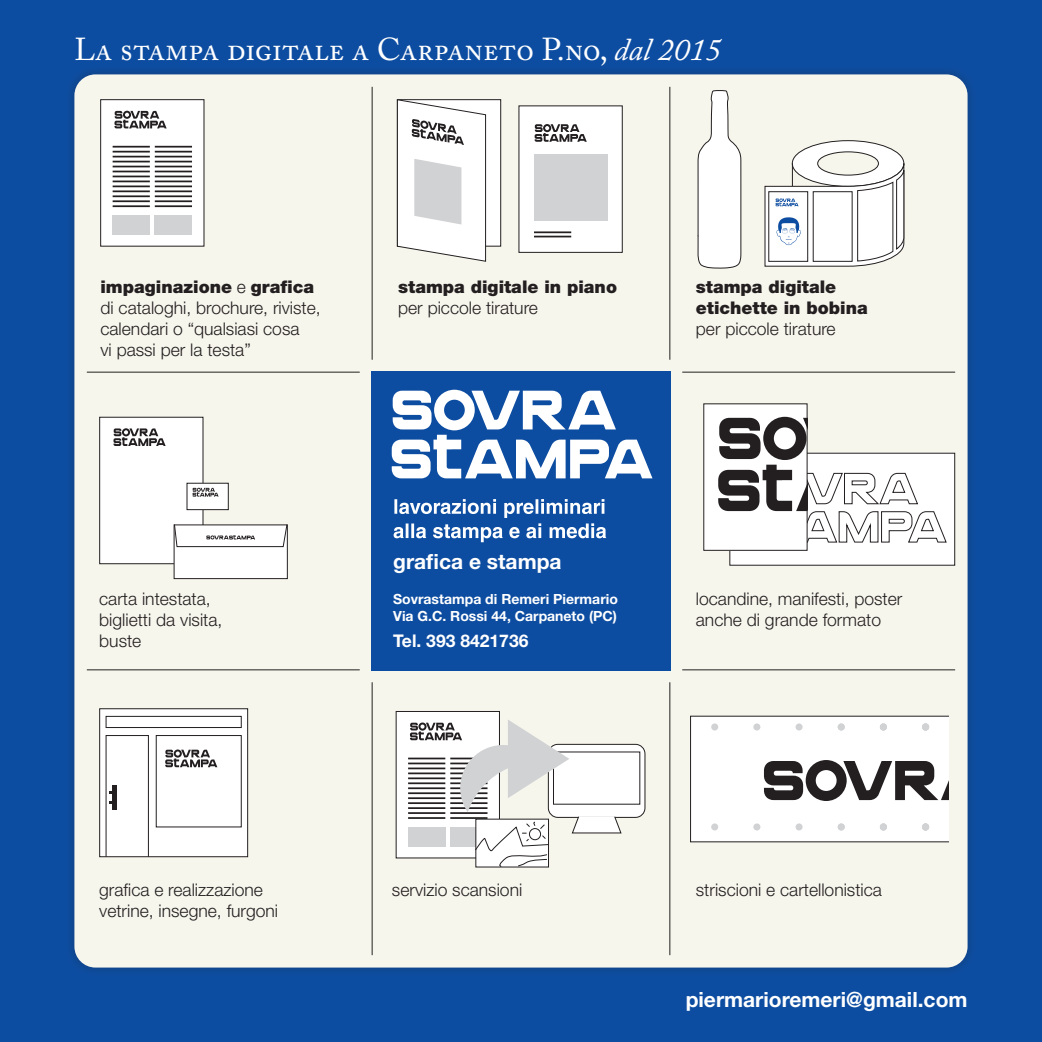
<style>
.page{position:relative;width:1042px;height:1042px;background:#0d4da1}
.page>*{position:absolute;margin:0;border:0;box-sizing:border-box;transform-origin:0 0}
.t1{font:31.5px "Adobe Caslon Pro";letter-spacing:-.005em;color:#fff}
.t2{font:700 21px "Helvetica Neue LT Std";color:#fff}
.t3{font:300 17.5px/21px "Helvetica Neue LT Std";color:#231f20}
.t4{font:900 17.5px/21px "Helvetica Neue LT Std";color:#231f20}
.t5{font:700 17.5px "Helvetica Neue LT Std";color:#fff}
.t6{font:700 14px/16.8px "Helvetica Neue LT Std";color:#fff}
.s1{font-style:italic}
.s2{font-weight:900}
</style>
<div class="page">
<div style="left:65px;top:65px;width:912px;height:912px;background:#0e4a9a"></div>
<div style="left:74px;top:74px;width:893px;height:893px;background:#f7f6ed;border-radius:21px"></div>
<hr style="left:372px;top:87px;width:1px;height:273px;background:#231f20">
<hr style="left:372px;top:682px;width:1px;height:273px;background:#231f20">
<hr style="left:87px;top:669px;width:273px;height:1px;background:#231f20">
<hr style="left:682px;top:669px;width:273px;height:1px;background:#231f20">
<hr style="left:669px;top:87px;width:1px;height:273px;background:#231f20">
<hr style="left:669px;top:682px;width:1px;height:273px;background:#231f20">
<hr style="left:87px;top:372px;width:273px;height:1px;background:#231f20">
<hr style="left:682px;top:372px;width:273px;height:1px;background:#231f20">
<div style="left:396px;top:711px;width:103px;height:147px;background:#fff"></div>
<div style="left:396px;top:711px;width:104px;height:147px;border:1px solid #231f20"></div>
<div style="left:792px;top:141px;width:112px;height:45px;background:#fff;border-radius:50%"></div>
<svg style="left:102px;top:101px;width:100px;height:144px;background:#f4f4f4"></svg>
<div style="left:100px;top:99px;width:104px;height:148px;border:1px solid #231f20"></div>
<hr style="left:408px;top:757px;width:37px;height:2px;background:#231f20">
<hr style="left:408px;top:762px;width:37px;height:2px;background:#231f20">
<hr style="left:408px;top:767px;width:37px;height:2px;background:#231f20">
<hr style="left:408px;top:772px;width:37px;height:2px;background:#231f20">
<hr style="left:408px;top:777px;width:37px;height:2px;background:#231f20">
<hr style="left:408px;top:782px;width:37px;height:2px;background:#231f20">
<hr style="left:408px;top:787px;width:37px;height:2px;background:#231f20">
<hr style="left:408px;top:792px;width:37px;height:2px;background:#231f20">
<hr style="left:408px;top:797px;width:37px;height:2px;background:#231f20">
<hr style="left:408px;top:802px;width:37px;height:2px;background:#231f20">
<hr style="left:408px;top:807px;width:37px;height:2px;background:#231f20">
<hr style="left:408px;top:812px;width:37px;height:2px;background:#231f20">
<hr style="left:408px;top:817px;width:37px;height:2px;background:#231f20">
<div style="left:408px;top:827px;width:37px;height:20px;background:#d1d2d4"></div>
<div style="left:371px;top:371px;width:300px;height:300px;background:#0d4da1"></div>
<svg style="left:392px;top:390px;width:260px;height:88px"></svg>
<svg style="left:394px;top:499px;width:212px;height:43px"></svg>
<div style="left:100px;top:417px;width:103px;height:147px;background:#fff"></div>
<div style="left:99px;top:417px;width:104px;height:147px;border:1px solid #231f20"></div>
<div style="left:174px;top:525px;width:113px;height:53px;background:#fff"></div>
<div style="left:174px;top:524px;width:114px;height:55px;border:1px solid #231f20"></div>
<div style="left:187px;top:483px;width:41px;height:27px;background:#fff"></div>
<div style="left:187px;top:483px;width:42px;height:27px;border:1px solid #231f20"></div>
<svg style="left:113px;top:428px;width:53px;height:18px"></svg>
<svg style="left:192px;top:488px;width:27px;height:8px"></svg>
<svg style="left:173px;top:523px;width:115px;height:39px"></svg>
<svg style="left:548px;top:744px;width:97px;height:73px"></svg>
<div style="left:548px;top:744px;width:97px;height:74px;border:1px solid #231f20;border-radius:9px"></div>
<div style="left:553px;top:752px;width:87px;height:52px;background:#fff"></div>
<svg style="left:114px;top:111px;width:53px;height:17px"></svg>
<hr style="left:113px;top:146px;width:37px;height:2px;background:#231f20">
<hr style="left:155px;top:146px;width:37px;height:2px;background:#231f20">
<hr style="left:113px;top:151px;width:37px;height:1px;background:#231f20">
<hr style="left:155px;top:151px;width:37px;height:1px;background:#231f20">
<hr style="left:113px;top:156px;width:37px;height:1px;background:#231f20">
<hr style="left:155px;top:156px;width:37px;height:1px;background:#231f20">
<hr style="left:113px;top:161px;width:37px;height:1px;background:#231f20">
<hr style="left:155px;top:161px;width:37px;height:1px;background:#231f20">
<hr style="left:113px;top:166px;width:37px;height:1px;background:#231f20">
<hr style="left:155px;top:166px;width:37px;height:1px;background:#231f20">
<hr style="left:113px;top:171px;width:37px;height:1px;background:#231f20">
<hr style="left:155px;top:171px;width:37px;height:1px;background:#231f20">
<hr style="left:113px;top:176px;width:37px;height:1px;background:#231f20">
<hr style="left:155px;top:176px;width:37px;height:1px;background:#231f20">
<hr style="left:113px;top:181px;width:37px;height:1px;background:#231f20">
<hr style="left:155px;top:181px;width:37px;height:1px;background:#231f20">
<hr style="left:113px;top:185px;width:37px;height:2px;background:#231f20">
<hr style="left:155px;top:185px;width:37px;height:2px;background:#231f20">
<hr style="left:113px;top:190px;width:37px;height:2px;background:#231f20">
<hr style="left:155px;top:190px;width:37px;height:2px;background:#231f20">
<hr style="left:113px;top:195px;width:37px;height:2px;background:#231f20">
<hr style="left:155px;top:195px;width:37px;height:2px;background:#231f20">
<hr style="left:113px;top:200px;width:37px;height:2px;background:#231f20">
<hr style="left:155px;top:200px;width:37px;height:2px;background:#231f20">
<hr style="left:113px;top:205px;width:37px;height:2px;background:#231f20">
<hr style="left:155px;top:205px;width:37px;height:2px;background:#231f20">
<div style="left:113px;top:215px;width:37px;height:20px;background:#d1d2d4"></div>
<div style="left:155px;top:215px;width:37px;height:20px;background:#d1d2d4"></div>
<div style="left:397px;top:100px;width:104px;height:146px;background:#fff"></div>
<div style="left:397px;top:99px;width:104px;height:148px;border:1px solid #231f20"></div>
<svg style="left:410px;top:719px;width:212px;height:148px"></svg>
<div style="left:100px;top:709px;width:148px;height:148px;background:#fff"></div>
<div style="left:99px;top:708px;width:149px;height:149px;border:1px solid #231f20"></div>
<div style="left:106px;top:716px;width:136px;height:12px;border:1px solid #231f20"></div>
<div style="left:156px;top:735px;width:86px;height:92px;border:1px solid #231f20"></div>
<div style="left:106px;top:735px;width:43px;height:122px;border:1px solid #231f20"></div>
<svg style="left:165px;top:749px;width:52px;height:18px"></svg>
<div style="left:112px;top:785px;width:5px;height:25px;background:#231f20"></div>
<div style="left:519px;top:106px;width:103px;height:146px;background:#fff"></div>
<div style="left:518px;top:105px;width:105px;height:148px;border:1px solid #231f20"></div>
<svg style="left:535px;top:124px;width:52px;height:18px"></svg>
<svg style="left:396px;top:99px;width:90px;height:163px"></svg>
<div style="left:534px;top:154px;width:73px;height:67px;background:#d1d2d4"></div>
<hr style="left:534px;top:231px;width:37px;height:2px;background:#231f20">
<hr style="left:534px;top:236px;width:37px;height:1px;background:#231f20">
<div style="left:730px;top:453px;width:224px;height:112px;background:#fff"></div>
<div style="left:729px;top:453px;width:226px;height:113px;border:1px solid #231f20"></div>
<svg style="left:690px;top:716px;width:259px;height:126px;background:#dedede"></svg>
<div style="left:711px;top:723px;width:7px;height:7px;background:#d1d2d4;border-radius:50%"></div>
<div style="left:753px;top:723px;width:7px;height:7px;background:#d1d2d4;border-radius:50%"></div>
<div style="left:795px;top:723px;width:7px;height:7px;background:#d1d2d4;border-radius:50%"></div>
<div style="left:838px;top:723px;width:7px;height:7px;background:#d1d2d4;border-radius:50%"></div>
<div style="left:880px;top:723px;width:7px;height:7px;background:#d1d2d4;border-radius:50%"></div>
<div style="left:922px;top:723px;width:7px;height:7px;background:#d1d2d4;border-radius:50%"></div>
<div style="left:711px;top:823px;width:7px;height:7px;background:#d1d2d4;border-radius:50%"></div>
<div style="left:753px;top:823px;width:7px;height:7px;background:#d1d2d4;border-radius:50%"></div>
<div style="left:795px;top:823px;width:7px;height:7px;background:#d1d2d4;border-radius:50%"></div>
<div style="left:838px;top:823px;width:7px;height:7px;background:#d1d2d4;border-radius:50%"></div>
<div style="left:880px;top:823px;width:7px;height:7px;background:#d1d2d4;border-radius:50%"></div>
<div style="left:922px;top:823px;width:7px;height:7px;background:#d1d2d4;border-radius:50%"></div>
<svg style="left:697px;top:73px;width:45px;height:196px"></svg>
<svg style="left:817px;top:152px;width:61px;height:23px"></svg>
<div style="left:817px;top:151px;width:62px;height:25px;border:1px solid #231f20;border-radius:50%"></div>
<div style="left:704px;top:404px;width:103px;height:146px;background:#fff"></div>
<svg style="left:718px;top:417px;width:229px;height:126px"></svg>
<div style="left:703px;top:403px;width:104px;height:148px;border:1px solid #231f20"></div>
<svg style="left:764px;top:157px;width:140px;height:110px"></svg>
<h1 class="t1" style="left:74px;top:31px;width:648px">La stampa digitale a Carpaneto P.no, <span class="s1">dal 2015</span></h1>
<p class="t3" style="left:100px;top:276px;width:222px"><span class="s2">impaginazione</span> e <span class="s2">grafica </span>di cataloghi, brochure, riviste, calendari o “qualsiasi cosa<br>vi passi per la testa”</p>
<p class="t4" style="left:398px;top:276px;width:220px">stampa digitale in piano</p>
<p class="t3" style="left:398px;top:297px;width:141px">per piccole tirature</p>
<p class="t3" style="left:99px;top:588px;width:125px">carta intestata, biglietti da visita, buste</p>
<p class="t2" style="left:393px;top:549px;width:170px">grafica e stampa</p>
<p class="t6" style="left:393px;top:590px;width:226px">Sovrastampa di Remeri Piermario<br>Via G.C. Rossi 44, Carpaneto (PC)</p>
<p class="t5" style="left:393px;top:630px;width:137px">Tel. 393 8421736</p>
<p class="t4" style="left:696px;top:276px;width:173px">stampa digitale etichette in bobina</p>
<p class="t3" style="left:696px;top:318px;width:141px">per piccole tirature</p>
<p class="t3" style="left:696px;top:588px;width:208px">locandine, manifesti, poster anche di grande formato</p>
<p class="t3" style="left:392px;top:878px;width:132px">servizio scansioni</p>
<p class="t3" style="left:99px;top:878px;width:165px">grafica e realizzazione</p>
<p class="t3" style="left:696px;top:878px;width:188px">striscioni e cartellonistica</p>
<p class="t3" style="left:99px;top:899px;width:180px">vetrine, insegne, furgoni</p>
<p class="t2" style="left:686px;top:986px;width:283px">piermarioremeri@gmail.com</p>
</div>
